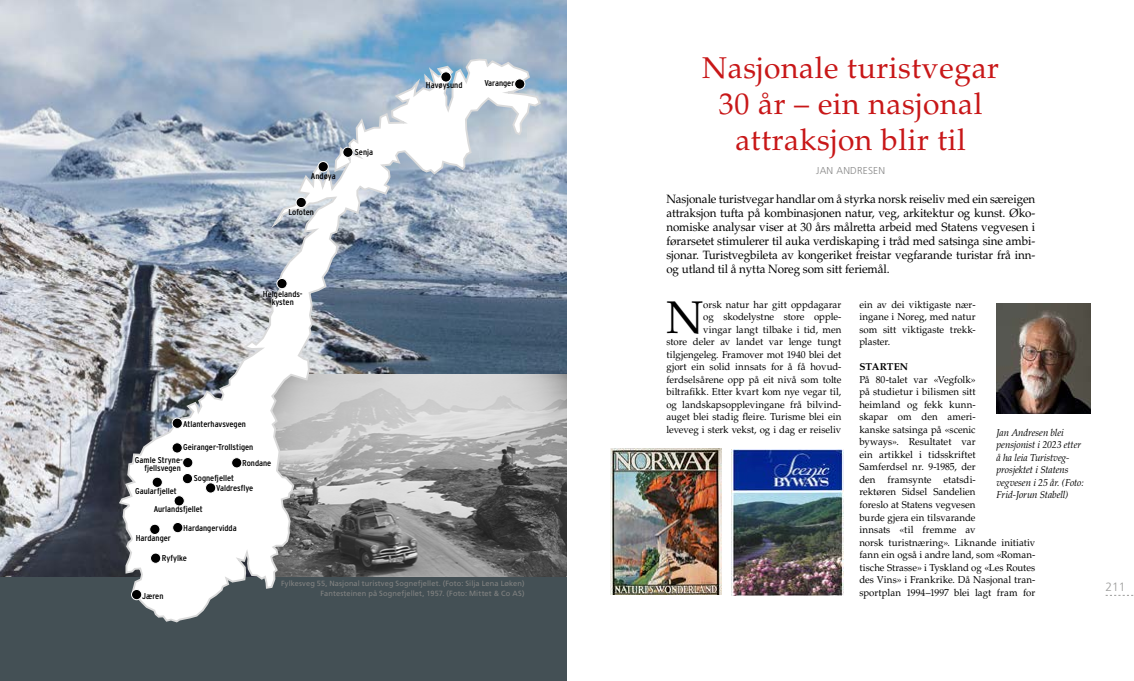
<style>
.page{position:relative;width:1134px;height:681px;background:#fff}
.page>*{position:absolute;margin:0;border:0;box-sizing:border-box;transform-origin:0 0}
.t1{font:45.7px "Palatino LT Std";color:#000}
.t2{font:30px/36px "Palatino LT Std";letter-spacing:.02em;color:#c81718;text-align:center}
.t3{font:12px/14px "Palatino LT Std";letter-spacing:-.01em;color:#000;text-align:justify}
.t4{font:300 12px "Frutiger LT Std";color:#9d9d9c}
.t5{font:10px/12.5px "Palatino LT Std";color:#000;text-align:right}
.t6{font:italic 10px/12.5px "Palatino LT Std";letter-spacing:-.01em;color:#000}
.t7{font:300 10px "Frutiger LT Std";letter-spacing:.02em;color:#878787}
.t8{font:700 10px "Palatino LT Std";letter-spacing:.005em;color:#000}
.t9{font:8.5px/7.5px "Interstate Condensed";color:#000;text-align:center;scale:1.08 1}
.t10{font:7.5px/10px "Frutiger LT Std";letter-spacing:.015em;color:#838382;text-align:right}
</style>
<div class="page">
<div style="left:0;top:0;width:567px;height:680px;background:#445055"></div>
<img style="left:0;top:0;width:567px;height:576px">
<img style="left:542px;top:374px;width:25px;height:202px">
<img style="left:610px;top:448px;width:112px;height:146px">
<img style="left:731px;top:449px;width:112px;height:146px">
<svg style="left:117px;top:57px;width:425px;height:566px;background:#a1a9b1"></svg>
<div style="left:515px;top:79px;width:10px;height:10px;background:#000;border-radius:50%"></div>
<div style="left:514px;top:78px;width:11px;height:11px;border:1px solid #fff;border-radius:50%"></div>
<div style="left:441px;top:72px;width:10px;height:10px;background:#000;border-radius:50%"></div>
<div style="left:440px;top:71px;width:11px;height:11px;border:1px solid #fff;border-radius:50%"></div>
<div style="left:343px;top:147px;width:10px;height:10px;background:#000;border-radius:50%"></div>
<div style="left:342px;top:147px;width:11px;height:11px;border:1px solid #fff;border-radius:50%"></div>
<div style="left:318px;top:161px;width:10px;height:11px;background:#000;border-radius:50%"></div>
<div style="left:318px;top:161px;width:11px;height:11px;border:1px solid #fff;border-radius:50%"></div>
<div style="left:296px;top:197px;width:10px;height:10px;background:#000;border-radius:50%"></div>
<div style="left:296px;top:197px;width:11px;height:11px;border:1px solid #fff;border-radius:50%"></div>
<div style="left:232px;top:457px;width:10px;height:10px;background:#000;border-radius:50%"></div>
<div style="left:231px;top:457px;width:11px;height:11px;border:1px solid #fff;border-radius:50%"></div>
<div style="left:172px;top:418px;width:10px;height:10px;background:#000;border-radius:50%"></div>
<div style="left:172px;top:417px;width:11px;height:11px;border:1px solid #fff;border-radius:50%"></div>
<div style="left:172px;top:442px;width:10px;height:11px;background:#000;border-radius:50%"></div>
<div style="left:172px;top:442px;width:11px;height:11px;border:1px solid #fff;border-radius:50%"></div>
<div style="left:183px;top:457px;width:10px;height:10px;background:#000;border-radius:50%"></div>
<div style="left:182px;top:457px;width:11px;height:11px;border:1px solid #fff;border-radius:50%"></div>
<div style="left:182px;top:473px;width:11px;height:10px;background:#000;border-radius:50%"></div>
<div style="left:182px;top:473px;width:11px;height:11px;border:1px solid #fff;border-radius:50%"></div>
<div style="left:206px;top:482px;width:10px;height:11px;background:#000;border-radius:50%"></div>
<div style="left:205px;top:482px;width:11px;height:11px;border:1px solid #fff;border-radius:50%"></div>
<div style="left:152px;top:477px;width:10px;height:10px;background:#000;border-radius:50%"></div>
<div style="left:152px;top:476px;width:11px;height:11px;border:1px solid #fff;border-radius:50%"></div>
<div style="left:174px;top:495px;width:10px;height:10px;background:#000;border-radius:50%"></div>
<div style="left:174px;top:495px;width:11px;height:11px;border:1px solid #fff;border-radius:50%"></div>
<div style="left:173px;top:522px;width:10px;height:10px;background:#000;border-radius:50%"></div>
<div style="left:172px;top:522px;width:11px;height:11px;border:1px solid #fff;border-radius:50%"></div>
<div style="left:150px;top:524px;width:10px;height:10px;background:#000;border-radius:50%"></div>
<div style="left:149px;top:523px;width:11px;height:11px;border:1px solid #fff;border-radius:50%"></div>
<div style="left:150px;top:553px;width:11px;height:10px;background:#000;border-radius:50%"></div>
<div style="left:150px;top:552px;width:11px;height:11px;border:1px solid #fff;border-radius:50%"></div>
<div style="left:132px;top:589px;width:10px;height:10px;background:#000;border-radius:50%"></div>
<div style="left:131px;top:589px;width:11px;height:11px;border:1px solid #fff;border-radius:50%"></div>
<div style="left:277px;top:278px;width:10px;height:10px;background:#000;border-radius:50%"></div>
<div style="left:276px;top:278px;width:11px;height:11px;border:1px solid #fff;border-radius:50%"></div>
<img style="left:996px;top:303px;width:95px;height:110px">
<p class="t9" style="left:311px;top:172px;width:24px">Andøya</p>
<p class="t9" style="left:288px;top:208px;width:25px">Lofoten</p>
<p class="t9" style="left:355px;top:148px;width:18px">Senja</p>
<p class="t9" style="left:263px;top:290px;width:38px">Helgelands&shy;kysten</p>
<p class="t9" style="left:183px;top:420px;width:60px">Atlanterhavsvegen</p>
<p class="t9" style="left:183px;top:443px;width:67px">Geiranger-Trollstigen</p>
<p class="t9" style="left:426px;top:81px;width:35px">Havøysund</p>
<p class="t9" style="left:484px;top:79px;width:29px">Varanger</p>
<p class="t9" style="left:135px;top:456px;width:46px;text-align:right">Gamle Stryne&shy;fjellsvegen</p>
<p class="t9" style="left:154px;top:481px;width:47px;line-height:18.7px;text-align:left;text-indent:-19px">Gaularfjellet<br>Aurlandsfjellet</p>
<p class="t9" style="left:136px;top:533px;width:34px">Hardanger</p>
<p class="t9" style="left:162px;top:554px;width:25px">Ryfylke</p>
<p class="t9" style="left:142px;top:592px;width:21px">Jæren</p>
<p class="t9" style="left:242px;top:458px;width:28px">Rondane</p>
<p class="t9" style="left:216px;top:484px;width:36px">Valdresflye</p>
<p class="t9" style="left:194px;top:474px;width:39px">Sognefjellet</p>
<p class="t9" style="left:183px;top:524px;width:51px">Hardangervidda</p>
<p class="t10" style="left:281px;top:578px;width:245px">Fylkesveg 55, Nasjonal turistveg Sognefjellet. (Foto: Silja Lena Løken)<br>Fantesteinen på Sognefjellet, 1957. (Foto: Mittet &amp; Co AS)</p>
<h2 class="t2" style="left:702px;top:50px;width:298px">Nasjonale turistvegar<br>30 år – ein nasjonal attraksjon blir til</h2>
<p class="t7" style="left:816px;top:165px;width:70px">JAN ANDRESEN</p>
<p class="t3" style="left:666px;top:192px;width:370px">Nasjonale turistvegar handlar om å styrka norsk reiseliv med ein særeigen attraksjon tufta på kombinasjonen natur, veg, arkitektur og kunst. Øko&shy;nomiske analysar viser at 30 års målretta arbeid med Statens vegvesen i førarsetet stimulerer til auka verdiskaping i tråd med satsinga sine ambi&shy;sjonar. Turistvegbileta av kongeriket freistar vegfarande turistar frå inn&shy;og utland til å nytta Noreg som sitt feriemål.</p>
<p class="t5" style="left:666px;top:298px;width:177px">orsk natur har gitt oppdagarar<br>og skodelystne store opple-<br>vingar langt tilbake i tid, men<br>store deler av landet var lenge tungt tilgjengeleg. Framover mot 1940 blei det gjort ein solid innsats for å få hovud&shy;ferdselsårene opp på eit nivå som tolte biltrafikk. Etter kvart kom nye vegar til, og landskapsopplevingane frå bilvind&shy;auget blei stadig fleire. Turisme blei ein leveveg i sterk vekst, og i dag er reiseliv</p>
<p class="t5" style="left:859px;top:298px;width:118px;text-align:justify">ein av dei viktigaste nær&shy;ingane i Noreg, med natur som sitt viktigaste trekk&shy;plaster.</p>
<h1 class="t1" style="left:666px;top:290px;width:38px">N</h1>
<p class="t8" style="left:859px;top:361px;width:50px">STARTEN</p>
<p class="t5" style="left:859px;top:373px;width:177px;text-align:left">På 80-talet var «Vegfolk»<br>på studietur i bilismen sitt<br>heimland og fekk kunn-<br>skapar om den ameri-<br>kanske satsinga på «scenic<br>byways». Resultatet var<br>ein artikkel i tidsskriftet<br>Samferdsel nr. 9-1985, der<br>den framsynte etatsdi-<br>rektøren Sidsel Sandelien<br>foreslo at Statens vegvesen<br>burde gjera ein tilsvarande<br>innsats «til fremme av<br>norsk turistnæring». Liknande initiativ fann ein også i andre land, som «Roman&shy;tische Strasse» i Tyskland og «Les Routes des Vins» i Frankrike. Då Nasjonal tran&shy;sportplan 1994–1997 blei lagt fram for</p>
<p class="t6" style="left:996px;top:426px;width:89px">Jan Andresen blei pensjonist i 2023 etter å ha leia Turistveg&shy;prosjektet i Statens vegvesen i 25 år. (Foto:<br>Frid-Jorun Stabell)</p>
<p class="t4" style="left:1106px;top:579px;width:22px">211</p>
</div>
